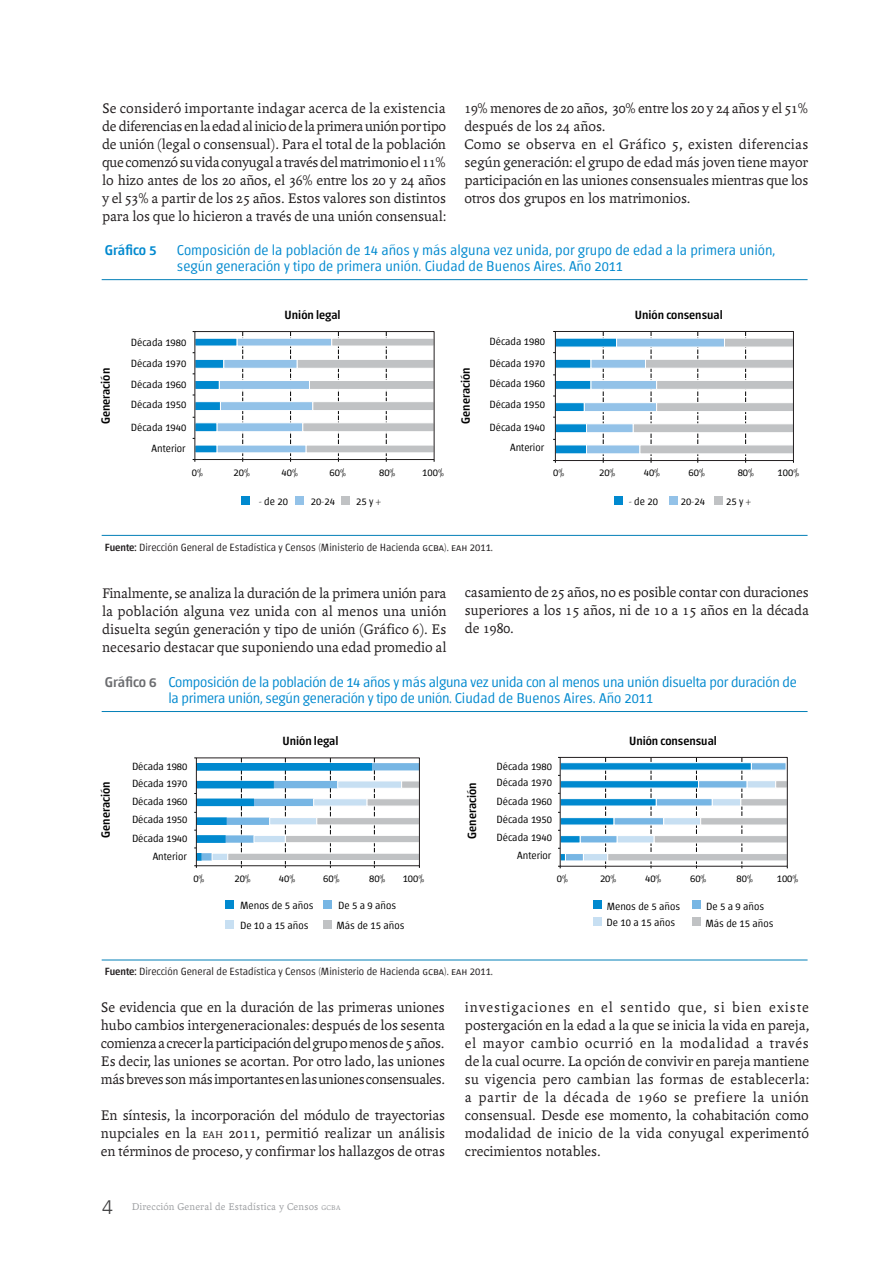
<style>
.page{position:relative;width:893px;height:1263px;background:#fff}
.page>*{position:absolute;margin:0;border:0;box-sizing:border-box;transform-origin:0 0}
.Texto_general{font:15px/18px "Andralis ND Os F";color:#231f20;text-align:justify}
.Titulos{font:300 14.25px/15.8px "Chaco";letter-spacing:-.02em;color:#0089cf}
.Titulos-2{font:300 14.25px/15.8px "Chaco";color:#0089cf}
.Titulos-3{font:500 14.25px "Chaco";color:#0089cf}
.t1{font:500 12px "Chaco";color:#000}
.t2{font:300 10.5px "Chaco";color:#000}
.Fuente{font:300 10.5px "Chaco";color:#231f20}
.t3{font:10.5px "Andralis ND Os F";letter-spacing:.02em;color:#9d9fa2}
.s1{font-weight:500}
.s2{font-weight:500;color:#6c6d70}
.s3{font-size:10.5px}
.s4{font-style:inherit}
.s5{font-family:"Zurich BT";font-weight:300;font-size:19.5px;color:#3e3e3f}
.s6{font-size:7.35px}
</style>
<div class="page">
<hr style="left:102px;top:535px;width:706px;height:1px;background:#037fb7">
<hr style="left:102px;top:279px;width:706px;height:1px;background:#037fb7">
<div style="left:241px;top:496px;width:9px;height:8px;background:#0089cf"></div>
<div style="left:296px;top:496px;width:8px;height:8px;background:#93c2e8"></div>
<div style="left:341px;top:496px;width:9px;height:8px;background:#c0c2c4"></div>
<svg style="left:193px;top:331px;width:242px;height:131px"></svg>
<div style="left:195px;top:331px;width:239px;height:129px;border:1px solid #231f20"></div>
<div style="left:614px;top:496px;width:9px;height:8px;background:#0089cf"></div>
<div style="left:669px;top:496px;width:8px;height:8px;background:#93c2e8"></div>
<div style="left:714px;top:496px;width:9px;height:8px;background:#c0c2c4"></div>
<svg style="left:553px;top:331px;width:241px;height:132px"></svg>
<div style="left:555px;top:331px;width:239px;height:130px;border:1px solid #231f20"></div>
<hr style="left:102px;top:960px;width:706px;height:1px;background:#037fb7">
<hr style="left:102px;top:711px;width:706px;height:1px;background:#037fb7">
<div style="left:593px;top:900px;width:9px;height:9px;background:#0089cf"></div>
<div style="left:693px;top:900px;width:8px;height:9px;background:#77b6e4"></div>
<div style="left:593px;top:917px;width:8px;height:8px;background:#c7dff2"></div>
<div style="left:692px;top:917px;width:8px;height:9px;background:#c0c2c4"></div>
<svg style="left:558px;top:757px;width:230px;height:111px"></svg>
<div style="left:560px;top:757px;width:227px;height:109px;border:1px solid #231f20"></div>
<div style="left:225px;top:900px;width:9px;height:8px;background:#0089cf"></div>
<div style="left:323px;top:900px;width:9px;height:8px;background:#77b6e4"></div>
<div style="left:225px;top:920px;width:8px;height:8px;background:#c7dff2"></div>
<div style="left:323px;top:920px;width:8px;height:8px;background:#c0c2c4"></div>
<svg style="left:194px;top:758px;width:226px;height:110px"></svg>
<div style="left:196px;top:758px;width:224px;height:108px;border:1px solid #231f20"></div>
<p class="Texto_general" style="left:102px;top:99px;width:346px">Se consideró importante indagar acerca de la existencia de diferencias en la edad al inicio de la primera unión por tipo de unión (legal o consensual). Para el total de la población que comenzó su vida conyugal a través del matrimonio el 11% lo hizo antes de los 20 años, el 36% entre los 20 y 24 años y el 53% a partir de los 25 años. Estos valores son distintos para los que lo hicieron a través de una unión consensual:</p>
<p class="Texto_general" style="left:464px;top:99px;width:345px">19% menores de 20 años, 30% entre los 20 y 24 años y el 51% después de los 24 años.</p>
<p class="Texto_general" style="left:464px;top:135px;width:345px">Como se observa en el Gráfico 5, existen diferencias según generación: el grupo de edad más joven tiene mayor participación en las uniones consensuales mientras que los otros dos grupos en los matrimonios.</p>
<p class="Titulos-3" style="left:105px;top:244px;width:53px">Gráfico 5</p>
<p class="Titulos-2" style="left:177px;top:243px;width:600px">Composición de la población de 14 años y más alguna vez unida, por grupo de edad a la primera unión, según generación y tipo de primera unión. Ciudad de Buenos Aires. Año 2011</p>
<p class="t1" style="left:100px;top:424px;width:58px;rotate:-90deg">Generación</p>
<p class="t1" style="left:285px;top:309px;width:57px">Unión legal</p>
<p class="t1" style="left:635px;top:309px;width:89px">Unión consensual</p>
<p class="t2" style="left:131px;top:337px;width:57px">Década 1980</p>
<p class="t2" style="left:489px;top:337px;width:57px">Década 1980</p>
<p class="t2" style="left:131px;top:359px;width:57px">Década 1970</p>
<p class="t2" style="left:131px;top:380px;width:57px">Década 1960</p>
<p class="t2" style="left:131px;top:400px;width:57px">Década 1950</p>
<p class="t2" style="left:131px;top:422px;width:57px">Década 1940</p>
<p class="t1" style="left:460px;top:424px;width:58px;rotate:-90deg">Generación</p>
<p class="t2" style="left:489px;top:358px;width:57px">Década 1970</p>
<p class="t2" style="left:489px;top:378px;width:57px">Década 1960</p>
<p class="t2" style="left:489px;top:400px;width:57px">Década 1950</p>
<p class="t2" style="left:489px;top:423px;width:57px">Década 1940</p>
<p class="t2" style="left:152px;top:444px;width:36px">Anterior</p>
<p class="t2" style="left:510px;top:443px;width:36px">Anterior</p>
<p class="t2" style="left:192px;top:468px;width:13px">0%</p>
<p class="t2" style="left:234px;top:468px;width:18px">20%</p>
<p class="t2" style="left:282px;top:468px;width:18px">40%</p>
<p class="t2" style="left:330px;top:468px;width:18px">60%</p>
<p class="t2" style="left:379px;top:468px;width:18px">80%</p>
<p class="t2" style="left:422px;top:468px;width:23px">100%</p>
<p class="t2" style="left:553px;top:468px;width:13px">0%</p>
<p class="t2" style="left:599px;top:468px;width:18px">20%</p>
<p class="t2" style="left:644px;top:468px;width:18px">40%</p>
<p class="t2" style="left:688px;top:468px;width:18px">60%</p>
<p class="t2" style="left:738px;top:468px;width:18px">80%</p>
<p class="t2" style="left:778px;top:468px;width:23px">100%</p>
<p class="t2" style="left:259px;top:497px;width:31px">- de 20</p>
<p class="t2" style="left:311px;top:497px;width:26px">20-24</p>
<p class="t2" style="left:356px;top:497px;width:26px">25 y +</p>
<p class="t2" style="left:629px;top:496px;width:31px">- de 20</p>
<p class="t2" style="left:681px;top:496px;width:26px">20-24</p>
<p class="t2" style="left:726px;top:496px;width:26px">25 y +</p>
<p class="Fuente" style="left:105px;top:542px;width:390px"><span class="s1">Fuente:</span> Dirección General de Estadística y Censos (Ministerio de Hacienda gcba). eah 2011.</p>
<p class="Texto_general" style="left:102px;top:585px;width:346px">Finalmente, se analiza la duración de la primera unión para la población alguna vez unida con al menos una unión disuelta según generación y tipo de unión (Gráfico 6). Es necesario destacar que suponiendo una edad promedio al</p>
<p class="Texto_general" style="left:465px;top:584px;width:345px">casamiento de 25 años, no es posible contar con duraciones superiores a los 15 años, ni de 10 a 15 años en la década de 1980.</p>
<p class="Titulos" style="left:168px;top:675px;width:630px;text-indent:-64px"><span class="s2">Gráfico 6</span> Composición de la población de 14 años y más alguna vez unida con al menos una unión disuelta por duración de la primera unión, según generación y tipo de unión. Ciudad de Buenos Aires. Año 2011</p>
<p class="t1" style="left:283px;top:735px;width:57px">Unión legal</p>
<p class="t1" style="left:629px;top:736px;width:89px">Unión consensual</p>
<p class="t2" style="left:132px;top:762px;width:57px">Década 1980</p>
<p class="t2" style="left:497px;top:761px;width:57px">Década 1980</p>
<p class="t2" style="left:132px;top:778px;width:57px">Década 1970</p>
<p class="t1" style="left:100px;top:838px;width:58px;rotate:-90deg">Generación</p>
<p class="t1" style="left:467px;top:839px;width:58px;rotate:-90deg">Generación</p>
<p class="t2" style="left:132px;top:797px;width:57px">Década 1960</p>
<p class="t2" style="left:132px;top:815px;width:57px">Década 1950</p>
<p class="t2" style="left:132px;top:833px;width:57px">Década 1940</p>
<p class="t2" style="left:497px;top:778px;width:57px">Década 1970</p>
<p class="t2" style="left:497px;top:796px;width:57px">Década 1960</p>
<p class="t2" style="left:497px;top:814px;width:57px">Década 1950</p>
<p class="t2" style="left:497px;top:833px;width:57px">Década 1940</p>
<p class="t2" style="left:153px;top:851px;width:36px">Anterior</p>
<p class="t2" style="left:517px;top:851px;width:36px">Anterior</p>
<p class="t2" style="left:193px;top:873px;width:13px">0%</p>
<p class="t2" style="left:234px;top:873px;width:18px">20%</p>
<p class="t2" style="left:279px;top:873px;width:18px">40%</p>
<p class="t2" style="left:323px;top:873px;width:18px">60%</p>
<p class="t2" style="left:369px;top:873px;width:18px">80%</p>
<p class="t2" style="left:403px;top:873px;width:23px">100%</p>
<p class="t2" style="left:557px;top:874px;width:13px">0%</p>
<p class="t2" style="left:600px;top:874px;width:18px">20%</p>
<p class="t2" style="left:645px;top:874px;width:18px">40%</p>
<p class="t2" style="left:690px;top:874px;width:18px">60%</p>
<p class="t2" style="left:737px;top:874px;width:18px">80%</p>
<p class="t2" style="left:777px;top:874px;width:23px">100%</p>
<p class="t2" style="left:240px;top:900px;width:75px">Menos de 5 años</p>
<p class="t2" style="left:338px;top:900px;width:60px">De 5 a 9 años</p>
<p class="t2" style="left:240px;top:920px;width:70px">De 10 a 15 años</p>
<p class="t2" style="left:336px;top:920px;width:69px">Más de 15 años</p>
<p class="t2" style="left:607px;top:901px;width:75px">Menos de 5 años</p>
<p class="t2" style="left:706px;top:901px;width:60px">De 5 a 9 años</p>
<p class="t2" style="left:607px;top:918px;width:70px">De 10 a 15 años</p>
<p class="t2" style="left:705px;top:918px;width:69px">Más de 15 años</p>
<p class="Fuente" style="left:105px;top:967px;width:390px"><span class="s1">Fuente:</span> Dirección General de Estadística y Censos (Ministerio de Hacienda gcba). eah 2011.</p>
<p class="Texto_general" style="left:101px;top:999px;width:346px">Se evidencia que en la duración de las primeras uniones hubo cambios intergeneracionales: después de los sesenta comienza a crecer la participación del grupo menos de 5 años.<br>Es decir, las uniones se acortan. Por otro lado, las uniones más breves son más importantes en las uniones consensuales.</p>
<p class="Texto_general" style="left:101px;top:1107px;width:346px">En síntesis, la incorporación del módulo de trayectorias nupciales en la <span class="s3">EAH</span> <span class="s4">2011</span>, permitió realizar un análisis en términos de proceso, y confirmar los hallazgos de otras</p>
<p class="t3" style="left:102px;top:1201px;width:240px"><span class="s5">4</span> Dirección General de Estadística y Censos <span class="s6">GCBA</span></p>
<p class="Texto_general" style="left:465px;top:999px;width:346px">investigaciones en el sentido que, si bien existe postergación en la edad a la que se inicia la vida en pareja, el mayor cambio ocurrió en la modalidad a través de la cual ocurre. La opción de convivir en pareja mantiene su vigencia pero cambian las formas de establecerla: a partir de la década de 1960 se prefiere la unión consensual. Desde ese momento, la cohabitación como modalidad de inicio de la vida conyugal experimentó crecimientos notables.</p>
</div>
